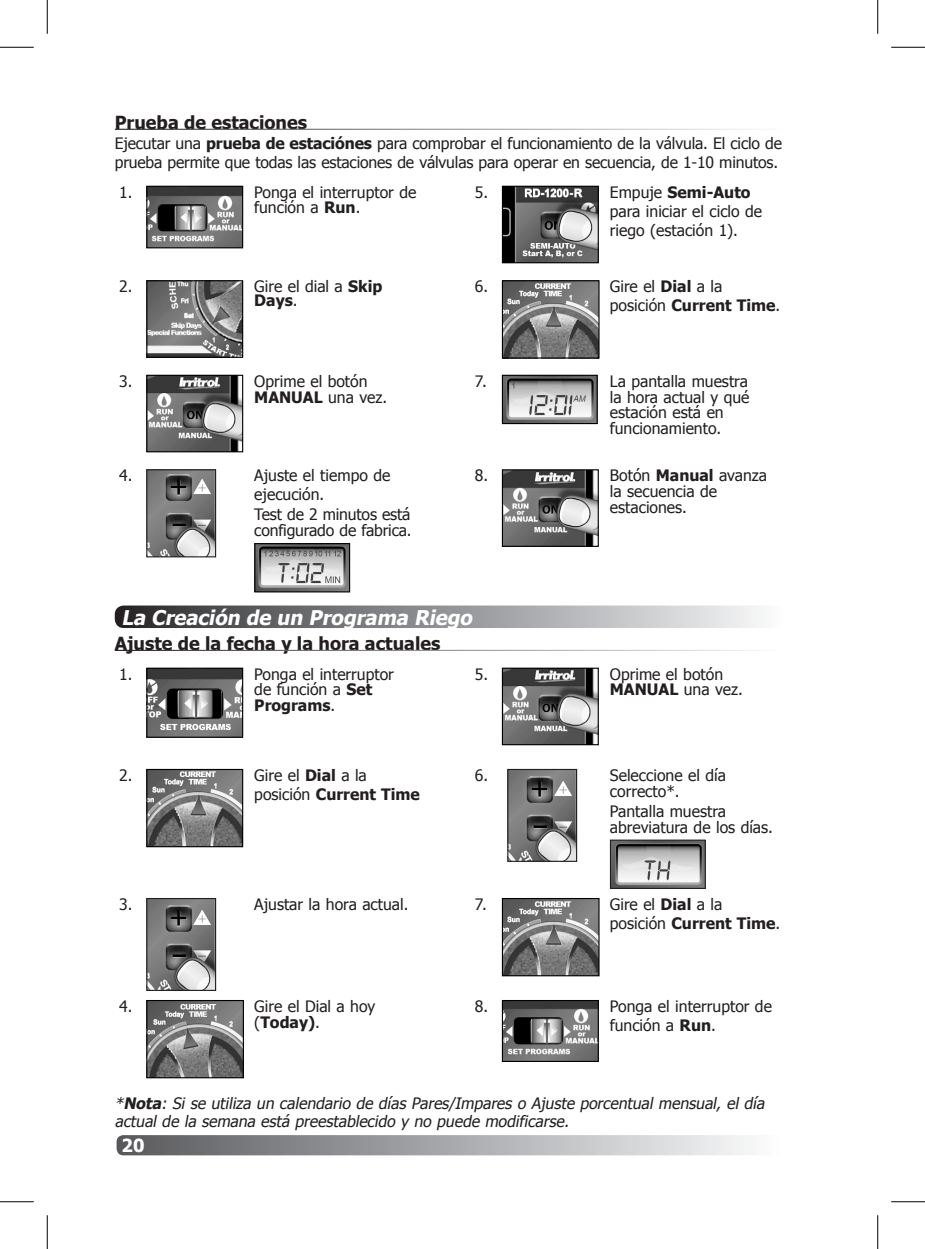
<style>
.page{position:relative;width:925px;height:1249px;background:#fff}
.page>*{position:absolute;margin:0;border:0;box-sizing:border-box;transform-origin:0 0}
.t1{font:italic 700 20.25px "Tahoma";color:#fff}
.Section_Heading{font:700 18px "Tahoma";color:#231f20}
.t2{font:700 18px "Tahoma";color:#fff}
.t3{font:15.75px/15.8px "Tahoma";color:#231f20}
.Note{font:italic 15.75px/18px "Tahoma";color:#231f20}
.s1{font-weight:700}
</style>
<div class="page">
<div style="left:117px;top:1135px;width:666px;height:20px;background:linear-gradient(to right,#57585c,#fafbfd);border-radius:7px"></div>
<svg style="left:146px;top:185px;width:98px;height:64px;background:#727272"></svg>
<img style="left:504px;top:188px;width:93px;height:73px">
<div style="left:502px;top:186px;width:97px;height:77px;border:1px solid #000"></div>
<img style="left:148px;top:282px;width:93px;height:74px">
<div style="left:146px;top:280px;width:97px;height:78px;border:1px solid #000"></div>
<img style="left:504px;top:282px;width:93px;height:75px">
<div style="left:502px;top:280px;width:97px;height:79px;border:1px solid #000"></div>
<img style="left:148px;top:377px;width:93px;height:73px">
<div style="left:146px;top:375px;width:97px;height:77px;border:1px solid #000"></div>
<img style="left:504px;top:377px;width:92px;height:45px">
<div style="left:502px;top:375px;width:96px;height:49px;border:1px solid #000"></div>
<img style="left:148px;top:471px;width:66px;height:84px">
<div style="left:146px;top:469px;width:70px;height:88px;border:1px solid #231f20"></div>
<img style="left:256px;top:545px;width:92px;height:45px">
<div style="left:254px;top:543px;width:96px;height:49px;border:1px solid #000"></div>
<img style="left:504px;top:471px;width:93px;height:74px">
<div style="left:502px;top:469px;width:97px;height:78px;border:1px solid #000"></div>
<svg style="left:115px;top:605px;width:645px;height:23px;background:#919294"></svg>
<img style="left:148px;top:670px;width:93px;height:66px">
<div style="left:146px;top:668px;width:97px;height:70px;border:1px solid #000"></div>
<img style="left:504px;top:670px;width:93px;height:73px">
<div style="left:502px;top:668px;width:97px;height:77px;border:1px solid #000"></div>
<img style="left:148px;top:771px;width:93px;height:74px">
<div style="left:146px;top:769px;width:97px;height:78px;border:1px solid #000"></div>
<img style="left:509px;top:771px;width:66px;height:89px">
<div style="left:507px;top:769px;width:70px;height:93px;border:1px solid #231f20"></div>
<img style="left:612px;top:841px;width:92px;height:46px">
<div style="left:610px;top:839px;width:96px;height:50px;border:1px solid #231f20"></div>
<img style="left:148px;top:900px;width:66px;height:89px">
<div style="left:146px;top:898px;width:70px;height:93px;border:1px solid #231f20"></div>
<img style="left:504px;top:900px;width:93px;height:74px">
<div style="left:502px;top:898px;width:97px;height:78px;border:1px solid #000"></div>
<img style="left:148px;top:1002px;width:94px;height:74px">
<div style="left:146px;top:1000px;width:98px;height:78px;border:1px solid #000"></div>
<svg style="left:501px;top:1000px;width:98px;height:62px;background:#717171"></svg>
<hr style="left:0;top:47px;width:34px;height:1px;background:#000">
<hr style="left:891px;top:47px;width:34px;height:1px;background:#000">
<hr style="left:0;top:1201px;width:34px;height:1px;background:#000">
<hr style="left:891px;top:1201px;width:34px;height:1px;background:#000">
<hr style="left:47px;top:0;width:1px;height:34px;background:#000">
<hr style="left:47px;top:1215px;width:1px;height:34px;background:#000">
<hr style="left:877px;top:0;width:1px;height:34px;background:#000">
<hr style="left:877px;top:1215px;width:1px;height:34px;background:#000">
<p class="Section_Heading" style="left:115px;top:109px;width:194px">Prueba de estaciones</p>
<p class="t3" style="left:115px;top:133px;width:669px;line-height:18.9px">Ejecutar una <span class="s1">prueba de estaciónes</span> para comprobar el funcionamiento de la válvula. El ciclo de prueba permite que todas las estaciones de válvulas para operar en secuencia, de 1-10 minutos.</p>
<p class="t3" style="left:119px;top:183px;width:15px">1.</p>
<p class="t3" style="left:254px;top:183px;width:164px">Ponga el interruptor de función a <span class="s1">Run</span>.</p>
<p class="t3" style="left:475px;top:183px;width:15px">5.</p>
<p class="t3" style="left:610px;top:182px;width:154px;line-height:18.9px">Empuje <span class="s1">Semi-Auto </span>para iniciar el ciclo de riego (estación 1).</p>
<p class="t3" style="left:119px;top:278px;width:15px">2.</p>
<p class="t3" style="left:254px;top:279px;width:130px;line-height:13.5px">Gire el dial a <span class="s1">Skip<br>Days</span>.</p>
<p class="t3" style="left:475px;top:278px;width:15px">6.</p>
<p class="t3" style="left:610px;top:276px;width:172px;line-height:18.9px">Gire el <span class="s1">Dial</span> a la posición <span class="s1">Current Time</span>.</p>
<p class="t3" style="left:119px;top:372px;width:15px">3.</p>
<p class="t3" style="left:254px;top:372px;width:134px">Oprime el botón<br><span class="s1">MANUAL</span> una vez.</p>
<p class="t3" style="left:475px;top:372px;width:14px">7.</p>
<p class="t3" style="left:610px;top:372px;width:141px">La pantalla muestra la hora actual y qué estación está en funcionamiento.</p>
<p class="t3" style="left:119px;top:467px;width:15px">4.</p>
<p class="t3" style="left:254px;top:465px;width:138px;line-height:18.9px">Ajuste el tiempo de ejecución.</p>
<p class="t3" style="left:254px;top:506px;width:159px">Test de 2 minutos está configurado de fabrica.</p>
<p class="t3" style="left:475px;top:467px;width:15px">8.</p>
<p class="t3" style="left:610px;top:467px;width:159px">Botón <span class="s1">Manual</span> avanza la secuencia de estaciones.</p>
<p class="t1" style="left:122px;top:603px;width:357px">La Creación de un Programa Riego</p>
<p class="Section_Heading" style="left:115px;top:630px;width:327px">Ajuste de la fecha y la hora actuales</p>
<p class="t3" style="left:119px;top:665px;width:15px">1.</p>
<p class="t3" style="left:254px;top:665px;width:141px">Ponga el interruptor de función a <span class="s1">Set<br>Programs</span>.</p>
<p class="t3" style="left:475px;top:665px;width:15px">5.</p>
<p class="t3" style="left:610px;top:665px;width:134px">Oprime el botón<br><span class="s1">MANUAL</span> una vez.</p>
<p class="t3" style="left:119px;top:766px;width:15px">2.</p>
<p class="t3" style="left:254px;top:765px;width:167px;line-height:18.9px">Gire el <span class="s1">Dial</span> a la posición <span class="s1">Current Time</span></p>
<p class="t3" style="left:475px;top:766px;width:15px">6.</p>
<p class="t3" style="left:610px;top:766px;width:118px">Seleccione el día correcto*.</p>
<p class="t3" style="left:610px;top:802px;width:165px">Pantalla muestra abreviatura de los días.</p>
<p class="t3" style="left:119px;top:896px;width:15px">3.</p>
<p class="t3" style="left:254px;top:896px;width:156px">Ajustar la hora actual.</p>
<p class="t3" style="left:475px;top:896px;width:14px">7.</p>
<p class="t3" style="left:610px;top:894px;width:172px;line-height:18.9px">Gire el <span class="s1">Dial</span> a la posición <span class="s1">Current Time</span>.</p>
<p class="t3" style="left:119px;top:997px;width:15px">4.</p>
<p class="t3" style="left:254px;top:997px;width:123px">Gire el Dial a hoy (<span class="s1">Today)</span>.</p>
<p class="t3" style="left:475px;top:997px;width:15px">8.</p>
<p class="t3" style="left:610px;top:996px;width:164px;line-height:18.9px">Ponga el interruptor de función a <span class="s1">Run</span>.</p>
<p class="Note" style="left:115px;top:1093px;width:654px">*<span class="s1">Nota</span>: Si se utiliza un calendario de días Pares/Impares o Ajuste porcentual mensual, el día actual de la semana está preestablecido y no puede modificarse.</p>
<p class="t2" style="left:122px;top:1133px;width:24px">20</p>
</div>
